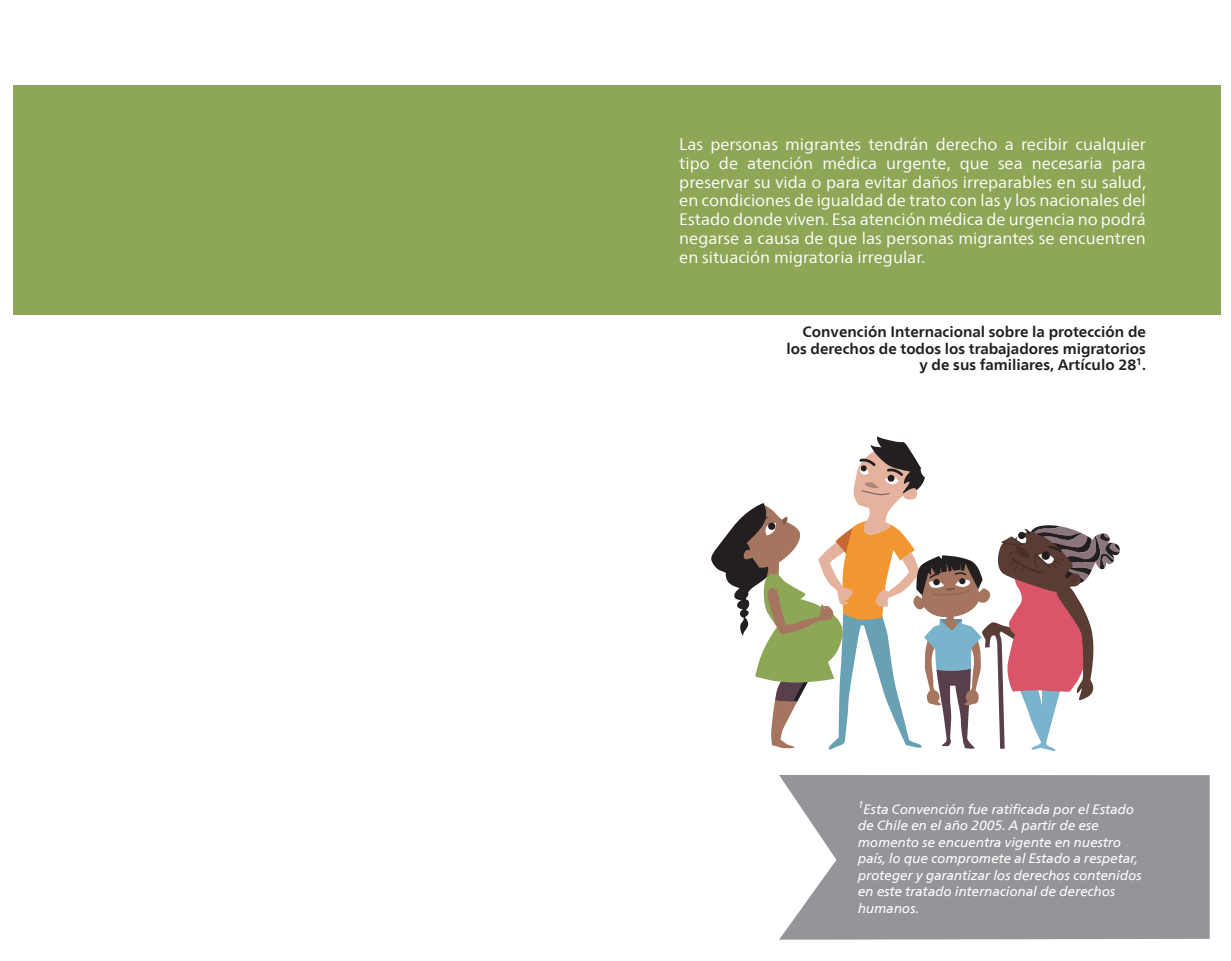
<style>
.page{position:relative;width:1231px;height:961px;background:#fff}
.page>*{position:absolute;margin:0;border:0;box-sizing:border-box;transform-origin:0 0}
.t1{font:16.5px/18.8px "Frutiger Neue LT Com";color:#fff;text-align:justify}
.t2{font:700 15px/16.5px "Frutiger Neue LT Com";color:#231f20;text-align:right}
.t3{font:italic 13.5px/16.5px "Frutiger Neue LT Com";color:#fff}
</style>
<div class="page">
<div style="left:13px;top:85px;width:1207px;height:229px;background:#8da757"></div>
<svg style="left:779px;top:775px;width:430px;height:164px;background:#9a9c9f"></svg>
<svg style="left:711px;top:436px;width:408px;height:315px"></svg>
<p class="t1" style="left:679px;top:135px;width:468px">Las personas migrantes tendrán derecho a recibir cualquier tipo de atención médica urgente, que sea necesaria para preservar su vida o para evitar daños irreparables en su salud, en condiciones de igualdad de trato con las y los nacionales del Estado donde viven. Esa atención médica de urgencia no podrá negarse a causa de que las personas migrantes se encuentren en situación migratoria irregular.</p>
<p class="t2" style="left:786px;top:324px;width:361px">Convención Internacional sobre la protección de los derechos de todos los trabajadores migratorios y de sus familiares, Artículo 28<sup>1</sup>.</p>
<p class="t3" style="left:858px;top:800px;width:285px"><sup>1</sup>Esta Convención fue ratificada por el Estado de Chile en el año 2005. A partir de ese momento se encuentra vigente en nuestro país, lo que compromete al Estado a respetar, proteger y garantizar los derechos contenidos en este tratado internacional de derechos humanos.</p>
</div>
